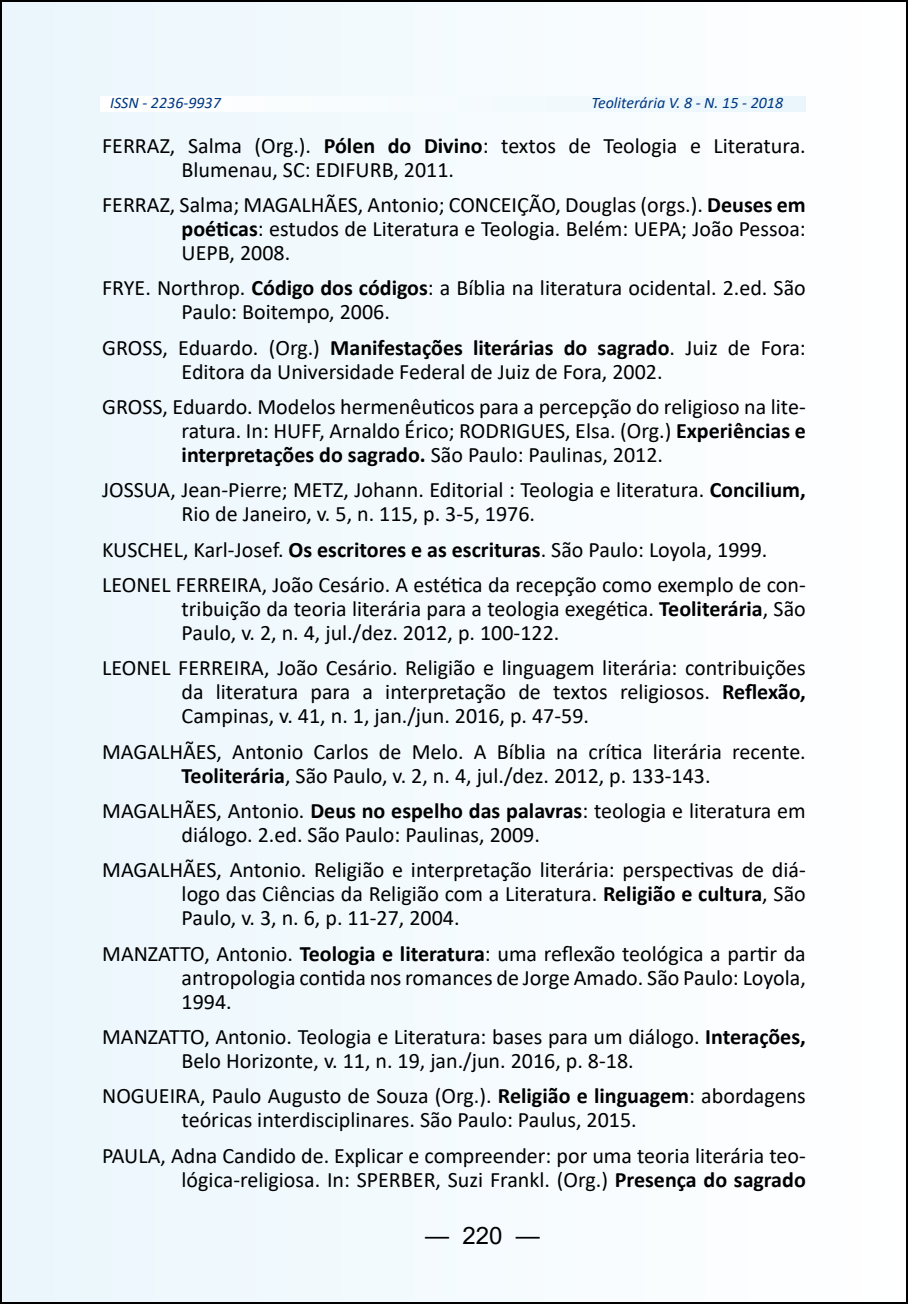
<style>
.page{position:relative;width:908px;height:1304px;background:#fff}
.page>*{position:absolute;margin:0;border:0;box-sizing:border-box;transform-origin:0 0}
.t1{font:24px "Arial";color:#000}
.t2{font:22px/24px "Calibri";color:#000}
.t3{font:italic 16px "Calibri";color:#003882}
.s1{font-weight:700}
</style>
<div class="page">
<div style="left:1px;top:1px;width:905px;height:1302px;background:#f4fbfe"></div>
<p class="t3" style="left:110px;top:92px;width:112px">ISSN - 2236-9937</p>
<p class="t3" style="left:591px;top:92px;width:193px">Teoliterária V. 8 - N. 15 - 2018</p>
<p class="t2" style="left:181px;top:133px;width:625px;text-indent:-79px">FERRAZ, Salma (Org.). <span class="s1">Pólen do Divino</span>: textos de Teologia e Literatura.<br>Blumenau, SC: EDIFURB, 2011.</p>
<p class="t2" style="left:181px;top:192px;width:625px;text-align:justify;text-indent:-79px">FERRAZ, Salma; MAGALHÃES, Antonio; CONCEIÇÃO, Douglas (orgs.). <span class="s1">Deuses em poéticas</span>: estudos de Literatura e Teologia. Belém: UEPA; João Pessoa:<br>UEPB, 2008.</p>
<p class="t2" style="left:181px;top:275px;width:625px;text-indent:-79px">FRYE. Northrop. <span class="s1">Código dos códigos</span>: a Bíblia na literatura ocidental. 2.ed. São<br>Paulo: Boitempo, 2006.</p>
<p class="t2" style="left:181px;top:335px;width:625px;text-indent:-79px">GROSS, Eduardo. (Org.) <span class="s1">Manifestações literárias do sagrado</span>. Juiz de Fora:<br>Editora da Universidade Federal de Juiz de Fora, 2002.</p>
<p class="t2" style="left:181px;top:394px;width:625px;text-align:justify;text-indent:-79px">GROSS, Eduardo. Modelos hermenêuticos para a percepção do religioso na lite&shy;ratura. In: HUFF, Arnaldo Érico; RODRIGUES, Elsa. (Org.) <span class="s1">Experiências e interpretações do sagrado.</span> São Paulo: Paulinas, 2012.</p>
<p class="t2" style="left:181px;top:477px;width:625px;text-indent:-79px">JOSSUA, Jean-Pierre; METZ, Johann. Editorial : Teologia e literatura. <span class="s1">Concilium,<br></span>Rio de Janeiro, v. 5, n. 115, p. 3-5, 1976.</p>
<p class="t2" style="left:102px;top:531px;width:704px;line-height:35.4px">KUSCHEL, Karl-Josef. <span class="s1">Os escritores e as escrituras</span>. São Paulo: Loyola, 1999.<br>LEONEL FERREIRA, João Cesário. A estética da recepção como exemplo de con-</p>
<p class="t2" style="left:181px;top:596px;width:625px">tribuição da teoria literária para a teologia exegética. <span class="s1">Teoliterária</span>, São<br>Paulo, v. 2, n. 4, jul./dez. 2012, p. 100-122.</p>
<p class="t2" style="left:181px;top:655px;width:625px;text-align:justify;text-indent:-79px">LEONEL FERREIRA, João Cesário. Religião e linguagem literária: contribuições da literatura para a interpretação de textos religiosos. <span class="s1">Reflexão, </span>Campinas, v. 41, n. 1, jan./jun. 2016, p. 47-59.</p>
<p class="t2" style="left:181px;top:739px;width:625px;text-indent:-79px">MAGALHÃES, Antonio Carlos de Melo. A Bíblia na crítica literária recente.<br><span class="s1">Teoliterária</span>, São Paulo, v. 2, n. 4, jul./dez. 2012, p. 133-143.</p>
<p class="t2" style="left:181px;top:798px;width:625px;text-indent:-79px">MAGALHÃES, Antonio. <span class="s1">Deus no espelho das palavras</span>: teologia e literatura em diálogo. 2.ed. São Paulo: Paulinas, 2009.</p>
<p class="t2" style="left:181px;top:857px;width:625px;text-align:justify;text-indent:-79px">MAGALHÃES, Antonio. Religião e interpretação literária: perspectivas de diá&shy;logo das Ciências da Religião com a Literatura. <span class="s1">Religião e cultura</span>, São Paulo, v. 3, n. 6, p. 11-27, 2004.</p>
<p class="t2" style="left:181px;top:941px;width:625px;text-align:justify;text-indent:-79px">MANZATTO, Antonio. <span class="s1">Teologia e literatura</span>: uma reflexão teológica a partir da antropologia contida nos romances de Jorge Amado. São Paulo: Loyola, 1994.</p>
<p class="t2" style="left:181px;top:1024px;width:625px;text-indent:-79px">MANZATTO, Antonio. Teologia e Literatura: bases para um diálogo. <span class="s1">Interações,<br></span>Belo Horizonte, v. 11, n. 19, jan./jun. 2016, p. 8-18.</p>
<p class="t2" style="left:181px;top:1083px;width:625px;text-indent:-79px">NOGUEIRA, Paulo Augusto de Souza (Org.). <span class="s1">Religião e linguagem</span>: abordagens teóricas interdisciplinares. São Paulo: Paulus, 2015.</p>
<p class="t2" style="left:102px;top:1143px;width:705px;text-align:right">PAULA, Adna Candido de. Explicar e compreender: por uma teoria literária teo&shy;lógica-religiosa. In: SPERBER, Suzi Frankl. (Org.) <span class="s1">Presença do sagrado</span></p>
<p class="t1" style="left:425px;top:1218px;width:116px">— 220 —</p>
</div>
